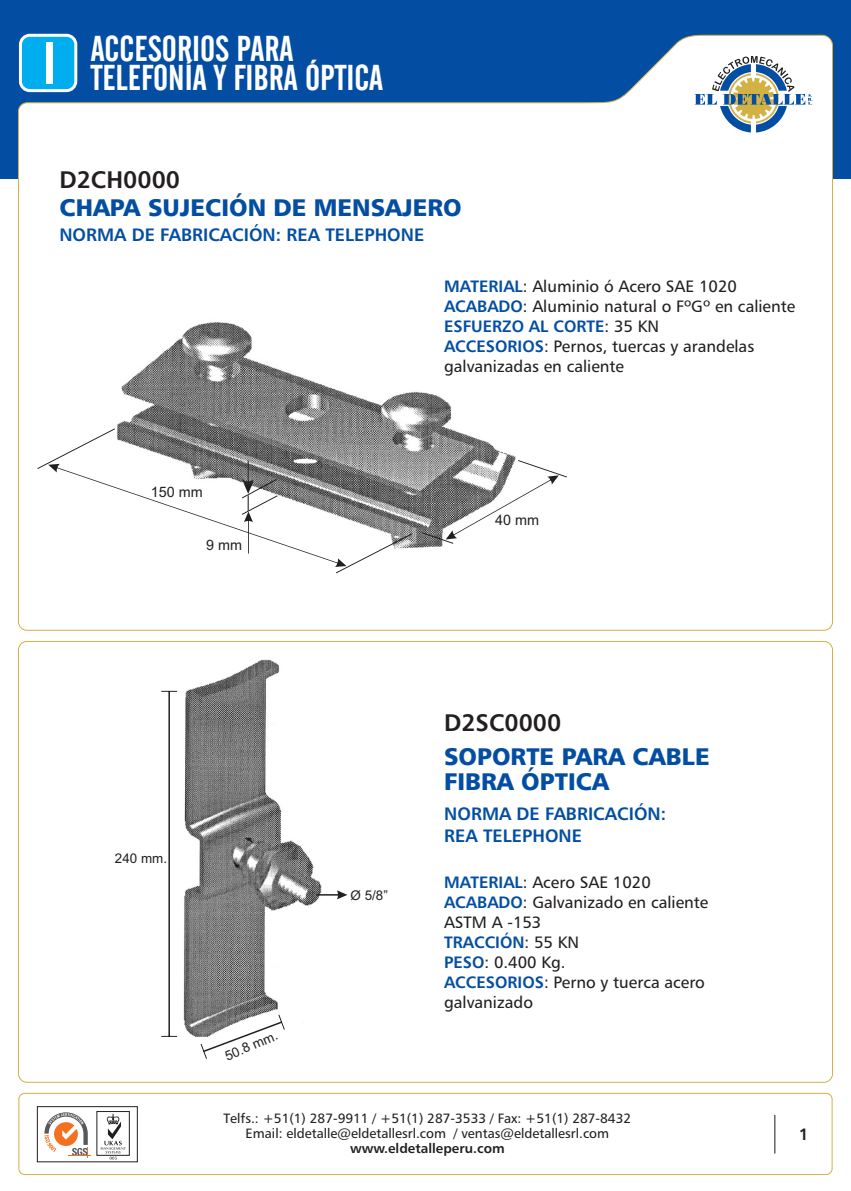
<style>
.page{position:relative;width:851px;height:1191px;background:#fff}
.page>*{position:absolute;margin:0;border:0;box-sizing:border-box;transform-origin:0 0}
.t1{font:58.8px "Alternate Gothic No 2 BT";color:#fff}
.t2{font:35.7px/29.5px "Alternate Gothic No 2 BT";color:#fff}
.t3{font:24px/25.5px "Humanist 777 BT Black B";color:#034ea2}
.t4{font:24px "Humanist 777 BT Bold B";color:#231f20}
.t5{font:18px/21.9px "Humanist 777 BT Bold B";color:#034ea2}
.t6{font:16.5px/20.1px "Humanist 777 BT Roman B";color:#231f20}
.t7{font:16.5px "Humanist 777 BT Bold B";color:#034ea2}
.t8{font:16.5px "Humanist 777 BT Bold B";color:#231f20}
.t9{font:14.4px "Arial";color:#231f20}
.t10{font:13.5px/14.9px "Humanist 777 BT Roman B";color:#231f20;text-align:center}
.t11{font:13.5px "Humanist 777 BT Bold B";color:#231f20}
.t12{font:13.35px "Arial";color:#231f20}
.s1{font-family:"Humanist 777 BT Bold B";color:#034ea2}
.s2{font-family:"Humanist 777 BT Roman B";color:#231f20}
</style>
<div class="page">
<div style="left:0;top:0;width:850px;height:179px;background:#034ea2"></div>
<svg style="left:18px;top:34px;width:815px;height:597px"></svg>
<div style="left:18px;top:641px;width:814px;height:441px;background:#fff;border:1px solid #d3b143;border-radius:9px"></div>
<svg style="left:694px;top:56px;width:118px;height:76px"></svg>
<div style="left:19px;top:34px;width:58px;height:58px;background:#00aeef;border:3px solid #fff;border-radius:9px"></div>
<hr style="left:774px;top:1114px;width:1px;height:39px;background:#231f20">
<div style="left:37px;top:1106px;width:100px;height:56px;border:1px solid #231f20"></div>
<svg style="left:44px;top:1112px;width:46px;height:45px"></svg>
<svg style="left:101px;top:1113px;width:25px;height:46px"></svg>
<div style="left:18px;top:1092px;width:814px;height:83px;border:1px solid #d3b143;border-radius:6px"></div>
<img style="left:116px;top:319px;width:399px;height:261px">
<svg style="left:421px;top:459px;width:147px;height:85px"></svg>
<svg style="left:36px;top:428px;width:376px;height:146px"></svg>
<img style="left:183px;top:659px;width:139px;height:378px">
<svg style="left:161px;top:691px;width:16px;height:1px"></svg>
<hr style="left:168px;top:691px;width:2px;height:345px;background:#231f20">
<svg style="left:161px;top:1036px;width:16px;height:1px"></svg>
<svg style="left:200px;top:1014px;width:85px;height:44px"></svg>
<svg style="left:316px;top:890px;width:31px;height:9px"></svg>
<h1 class="t1" style="left:43px;top:39px;width:14px">I</h1>
<h2 class="t2" style="left:91px;top:37px;width:294px">ACCESORIOS PARA<br>TELEFONÍA Y FIBRA ÓPTICA</h2>
<h3 class="t4" style="left:59px;top:169px;width:122px">D2CH0000</h3>
<p class="t5" style="left:59px;top:225px;width:366px">NORMA DE FABRICACIÓN: REA TELEPHONE</p>
<h3 class="t3" style="left:59px;top:197px;width:404px">CHAPA SUJECIÓN DE MENSAJERO</h3>
<p class="t9" style="left:151px;top:486px;width:53px">150 mm</p>
<p class="t9" style="left:206px;top:539px;width:37px">9 mm</p>
<p class="t12" style="left:115px;top:853px;width:54px">240 mm.</p>
<p class="t12" style="left:223px;top:1051px;width:57px;rotate:-23deg">50.8 mm.</p>
<p class="t6" style="left:444px;top:277px;width:353px"><span class="s1">MATERIAL</span>: Aluminio ó Acero SAE 1020<br><span class="s1">ACABADO</span>: Aluminio natural o FºGº en caliente</p>
<p class="t7" style="left:444px;top:319px;width:216px">ESFUERZO AL CORTE<span class="s2">: 35 KN</span></p>
<p class="t6" style="left:444px;top:338px;width:311px"><span class="s1">ACCESORIOS</span>: Pernos, tuercas y arandelas galvanizadas en caliente</p>
<p class="t9" style="left:495px;top:514px;width:45px">40 mm</p>
<p class="t12" style="left:350px;top:890px;width:39px">Ø 5/8”</p>
<h3 class="t4" style="left:444px;top:713px;width:119px">D2SC0000</h3>
<h3 class="t3" style="left:444px;top:745px;width:267px">SOPORTE PARA CABLE<br>FIBRA ÓPTICA</h3>
<p class="t5" style="left:444px;top:804px;width:223px">NORMA DE FABRICACIÓN:<br>REA TELEPHONE</p>
<p class="t6" style="left:444px;top:873px;width:266px"><span class="s1">MATERIAL</span>: Acero SAE 1020<br><span class="s1">ACABADO</span>: Galvanizado en caliente</p>
<p class="t7" style="left:444px;top:935px;width:137px">TRACCIÓN<span class="s2">: 55 KN</span></p>
<p class="t6" style="left:444px;top:953px;width:262px"><span class="s1">PESO</span>: 0.400 Kg.<br><span class="s1">ACCESORIOS</span>: Perno y tuerca acero</p>
<p class="t6" style="left:444px;top:913px;width:99px">ASTM A -153</p>
<p class="t6" style="left:444px;top:993px;width:90px">galvanizado</p>
<p class="t10" style="left:223px;top:1112px;width:409px">Telfs.: +51(1) 287-9911 / +51(1) 287-3533 / Fax: +51(1) 287-8432<br>Email: eldetalle@eldetallesrl.com / ventas@eldetallesrl.com</p>
<p class="t11" style="left:350px;top:1142px;width:156px">www.eldetalleperu.com</p>
<p class="t8" style="left:798px;top:1127px;width:11px">1</p>
</div>
